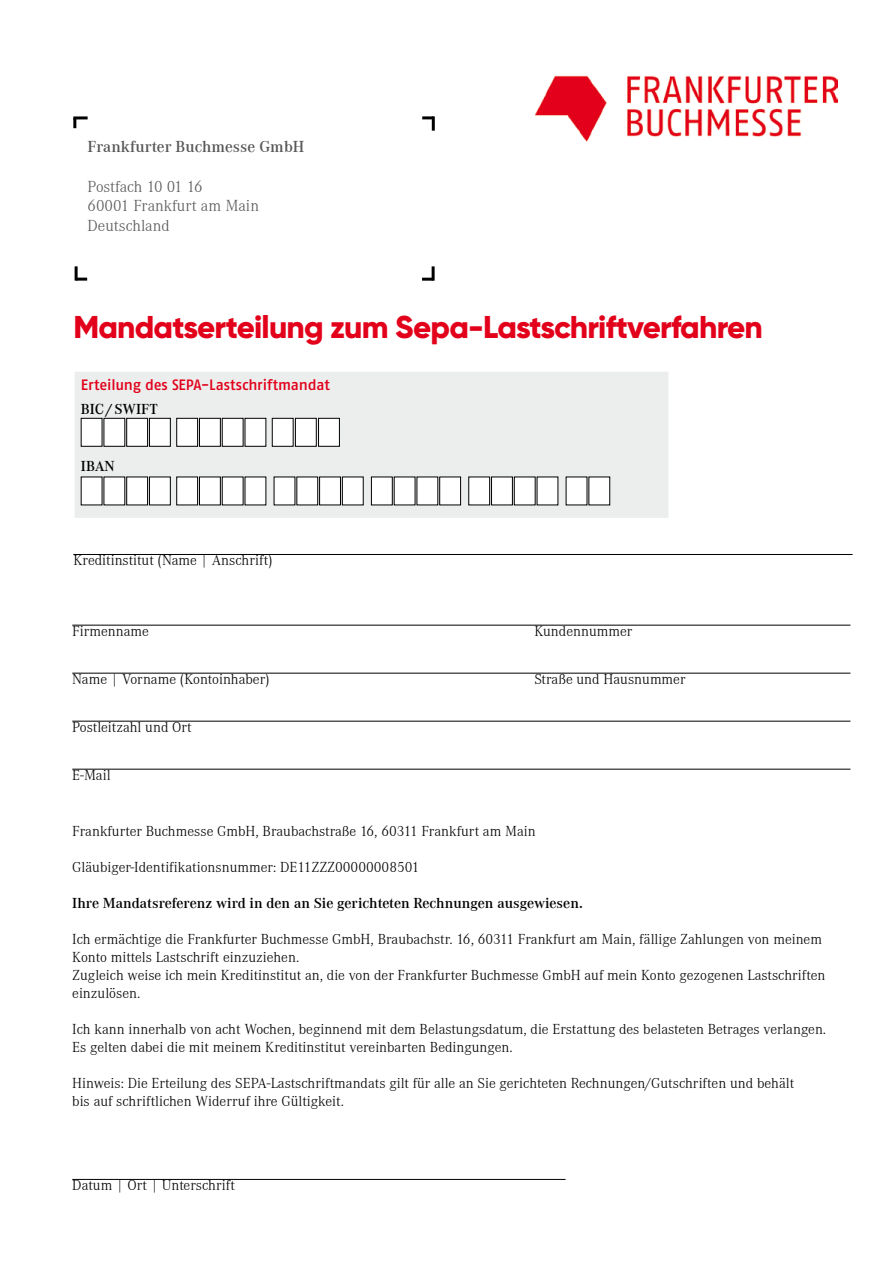
<style>
.page{position:relative;width:893px;height:1263px;background:#fff}
.page>*{position:absolute;margin:0;border:0;box-sizing:border-box;transform-origin:0 0}
.t1{font:800 31.5px "Gilroy";letter-spacing:-.025em;color:#e2001a}
.t2{font:300 16.5px/19.8px "Corporate A";color:#58585a}
.t3{font:600 16.5px "Corporate A";color:#58585a}
.t4{font:300 15px/18px "Corporate A";color:#000}
.t5{font:600 15px "Corporate A";color:#000}
.t6{font:500 15px "Fago Pro";letter-spacing:-.01em;color:#e2001a}
</style>
<div class="page">
<img style="left:535px;top:75px;width:302px;height:67px">
<hr style="left:75px;top:266px;width:3px;height:15px;background:#000">
<svg style="left:76px;top:278px;width:11px;height:3px"></svg>
<hr style="left:73px;top:116px;width:15px;height:3px;background:#000">
<svg style="left:73px;top:118px;width:3px;height:10px"></svg>
<hr style="left:432px;top:266px;width:3px;height:15px;background:#000">
<svg style="left:422px;top:278px;width:11px;height:3px"></svg>
<hr style="left:432px;top:116px;width:3px;height:15px;background:#000">
<svg style="left:422px;top:116px;width:11px;height:3px"></svg>
<div style="left:75px;top:372px;width:593px;height:146px;background:#eceded"></div>
<div style="left:81px;top:418px;width:21px;height:28px;background:#fff"></div>
<div style="left:104px;top:418px;width:21px;height:28px;background:#fff"></div>
<div style="left:127px;top:418px;width:21px;height:28px;background:#fff"></div>
<div style="left:126px;top:418px;width:22px;height:28px;border:1px solid #000"></div>
<div style="left:149px;top:418px;width:21px;height:28px;background:#fff"></div>
<div style="left:149px;top:418px;width:22px;height:28px;border:1px solid #000"></div>
<div style="left:177px;top:418px;width:21px;height:28px;background:#fff"></div>
<div style="left:177px;top:418px;width:21px;height:28px;border:1px solid #000"></div>
<div style="left:199px;top:418px;width:21px;height:28px;background:#fff"></div>
<div style="left:199px;top:418px;width:22px;height:28px;border:1px solid #000"></div>
<div style="left:222px;top:418px;width:21px;height:28px;background:#fff"></div>
<div style="left:245px;top:418px;width:21px;height:28px;background:#fff"></div>
<div style="left:272px;top:418px;width:21px;height:28px;background:#fff"></div>
<div style="left:272px;top:418px;width:21px;height:28px;border:1px solid #000"></div>
<div style="left:295px;top:418px;width:21px;height:28px;background:#fff"></div>
<div style="left:295px;top:418px;width:21px;height:28px;border:1px solid #000"></div>
<div style="left:319px;top:418px;width:20px;height:28px;background:#fff"></div>
<div style="left:318px;top:418px;width:22px;height:28px;border:1px solid #000"></div>
<div style="left:81px;top:477px;width:21px;height:28px;background:#fff"></div>
<div style="left:104px;top:477px;width:21px;height:28px;background:#fff"></div>
<div style="left:127px;top:477px;width:21px;height:28px;background:#fff"></div>
<div style="left:126px;top:477px;width:22px;height:28px;border:1px solid #000"></div>
<div style="left:149px;top:477px;width:21px;height:28px;background:#fff"></div>
<div style="left:149px;top:477px;width:22px;height:28px;border:1px solid #000"></div>
<div style="left:177px;top:477px;width:21px;height:28px;background:#fff"></div>
<div style="left:177px;top:477px;width:21px;height:28px;border:1px solid #000"></div>
<div style="left:199px;top:477px;width:21px;height:28px;background:#fff"></div>
<div style="left:199px;top:477px;width:22px;height:28px;border:1px solid #000"></div>
<div style="left:222px;top:477px;width:21px;height:28px;background:#fff"></div>
<div style="left:245px;top:477px;width:21px;height:28px;background:#fff"></div>
<div style="left:274px;top:477px;width:21px;height:28px;background:#fff"></div>
<div style="left:297px;top:477px;width:21px;height:28px;background:#fff"></div>
<div style="left:297px;top:477px;width:21px;height:28px;border:1px solid #000"></div>
<div style="left:320px;top:477px;width:20px;height:28px;background:#fff"></div>
<div style="left:319px;top:477px;width:22px;height:28px;border:1px solid #000"></div>
<div style="left:342px;top:477px;width:21px;height:28px;background:#fff"></div>
<div style="left:342px;top:477px;width:21px;height:28px;border:1px solid #000"></div>
<div style="left:371px;top:477px;width:21px;height:28px;background:#fff"></div>
<div style="left:371px;top:477px;width:21px;height:28px;border:1px solid #000"></div>
<div style="left:394px;top:477px;width:21px;height:28px;background:#fff"></div>
<div style="left:417px;top:477px;width:21px;height:28px;background:#fff"></div>
<div style="left:440px;top:477px;width:21px;height:28px;background:#fff"></div>
<div style="left:439px;top:477px;width:22px;height:28px;border:1px solid #000"></div>
<div style="left:469px;top:477px;width:21px;height:28px;background:#fff"></div>
<div style="left:469px;top:477px;width:21px;height:28px;border:1px solid #000"></div>
<div style="left:491px;top:477px;width:21px;height:28px;background:#fff"></div>
<div style="left:491px;top:477px;width:22px;height:28px;border:1px solid #000"></div>
<div style="left:514px;top:477px;width:21px;height:28px;background:#fff"></div>
<div style="left:514px;top:477px;width:21px;height:28px;border:1px solid #000"></div>
<div style="left:537px;top:477px;width:21px;height:28px;background:#fff"></div>
<div style="left:566px;top:477px;width:21px;height:28px;background:#fff"></div>
<div style="left:589px;top:477px;width:21px;height:28px;background:#fff"></div>
<hr style="left:72px;top:625px;width:778px;height:1px;background:#000">
<hr style="left:72px;top:673px;width:778px;height:1px;background:#000">
<hr style="left:72px;top:721px;width:778px;height:1px;background:#000">
<hr style="left:72px;top:769px;width:778px;height:1px;background:#000">
<hr style="left:72px;top:1179px;width:494px;height:1px;background:#000">
<hr style="left:73px;top:554px;width:780px;height:1px;background:#000">
<p class="t3" style="left:88px;top:138px;width:218px">Frankfurter Buchmesse GmbH</p>
<p class="t2" style="left:88px;top:177px;width:173px">Postfach 10 01 16<br>60001 Frankfurt am Main<br>Deutschland</p>
<h1 class="t1" style="left:73px;top:307px;width:691px">Mandatserteilung zum Sepa-Lastschriftverfahren</h1>
<p class="t6" style="left:81px;top:376px;width:250px">Erteilung des SEPA-Lastschriftmandat</p>
<p class="t5" style="left:81px;top:400px;width:78px">BIC/SWIFT</p>
<p class="t5" style="left:81px;top:458px;width:35px">IBAN</p>
<p class="t4" style="left:73px;top:552px;width:201px">Kreditinstitut (Name | Anschrift)</p>
<p class="t4" style="left:72px;top:622px;width:78px">Firmenname</p>
<p class="t4" style="left:534px;top:622px;width:99px">Kundennummer</p>
<p class="t4" style="left:72px;top:670px;width:199px">Name | Vorname (Kontoinhaber)</p>
<p class="t4" style="left:534px;top:670px;width:153px">Straße und Hausnummer</p>
<p class="t4" style="left:72px;top:718px;width:121px">Postleitzahl und Ort</p>
<p class="t4" style="left:72px;top:766px;width:40px">E-Mail</p>
<p class="t4" style="left:72px;top:822px;width:465px">Frankfurter Buchmesse GmbH, Braubachstraße 16, 60311 Frankfurt am Main</p>
<p class="t4" style="left:72px;top:858px;width:349px">Gläubiger-Identifikationsnummer: DE11ZZZ00000008501</p>
<p class="t5" style="left:72px;top:894px;width:512px">Ihre Mandatsreferenz wird in den an Sie gerichteten Rechnungen ausgewiesen.</p>
<p class="t4" style="left:72px;top:930px;width:755px">Ich ermächtige die Frankfurter Buchmesse GmbH, Braubachstr. 16, 60311 Frankfurt am Main, fällige Zahlungen von meinem Konto mittels Lastschrift einzuziehen.<br>Zugleich weise ich mein Kreditinstitut an, die von der Frankfurter Buchmesse GmbH auf mein Konto gezogenen Lastschriften einzulösen.</p>
<p class="t4" style="left:72px;top:1020px;width:755px">Ich kann innerhalb von acht Wochen, beginnend mit dem Belastungsdatum, die Erstattung des belasteten Betrages verlangen.<br>Es gelten dabei die mit meinem Kreditinstitut vereinbarten Bedingungen.</p>
<p class="t4" style="left:72px;top:1074px;width:723px">Hinweis: Die Erteilung des SEPA-Lastschriftmandats gilt für alle an Sie gerichteten Rechnungen/Gutschriften und behält bis auf schriftlichen Widerruf ihre Gültigkeit.</p>
<p class="t4" style="left:72px;top:1177px;width:164px">Datum | Ort | Unterschrift</p>
</div>
